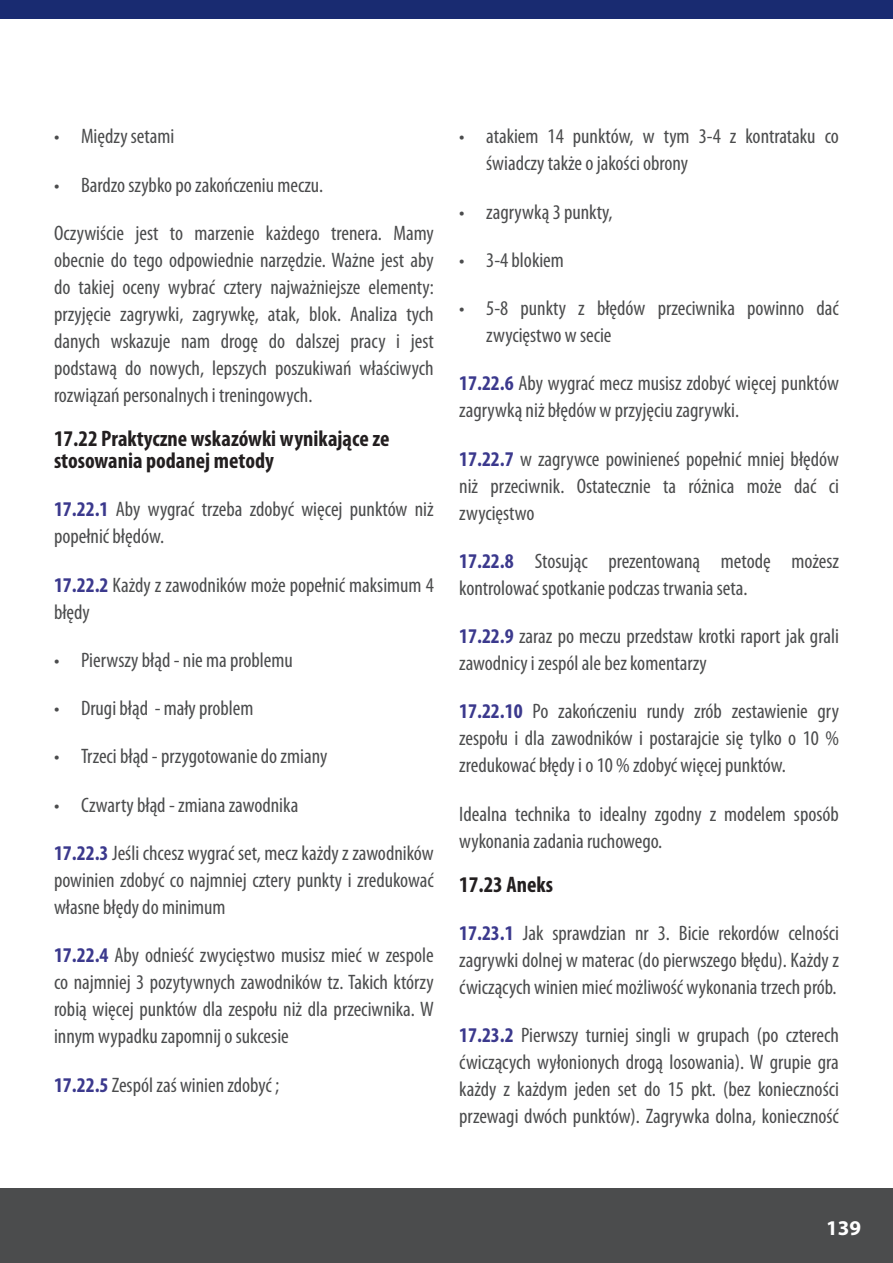
<style>
.page{position:relative;width:893px;height:1263px;background:#fff}
.page>*{position:absolute;margin:0;border:0;box-sizing:border-box;transform-origin:0 0}
.naglowki_w_tekscie{font:700 condensed 22.5px/22.5px "Myriad Pro";color:#231f20}
.treść{font:condensed 21px/27px "Myriad Pro";color:#4b4c4d}
.t1{font:700 21px "Myriad Pro";color:#fff}
.s1{font-weight:700;color:#3b398d}
</style>
<div class="page">
<div style="left:0;top:1188px;width:893px;height:75px;background:#4b4c4d"></div>
<div style="left:0;top:0;width:893px;height:18px;background:#192b71"></div>
<p class="treść" style="left:81px;top:123px;width:95px">Między setami</p>
<p class="treść" style="left:81px;top:171px;width:244px">Bardzo szybko po zakończeniu meczu.</p>
<p class="treść" style="left:54px;top:219px;width:381px;text-align:justify">Oczywiście jest to marzenie każdego trenera. Mamy obecnie do tego odpowiednie narzędzie. Ważne jest aby do takiej oceny wybrać cztery najważniejsze elementy: przyjęcie zagrywki, zagrywkę, atak, blok. Analiza tych danych wskazuje nam drogę do dalszej pracy i jest podstawą do nowych, lepszych poszukiwań właściwych rozwiązań personalnych i treningowych.</p>
<p class="naglowki_w_tekscie" style="left:54px;top:426px;width:337px">17.22 Praktyczne wskazówki wynikające ze stosowania podanej metody</p>
<p class="treść" style="left:54px;top:496px;width:381px"><span class="s1">17.22.1</span> Aby wygrać trzeba zdobyć więcej punktów niż popełnić błędów.</p>
<p class="treść" style="left:54px;top:571px;width:381px"><span class="s1">17.22.2</span> Każdy z zawodników może popełnić maksimum 4 błędy</p>
<p class="treść" style="left:81px;top:646px;width:213px">Pierwszy błąd - nie ma problemu</p>
<p class="treść" style="left:81px;top:694px;width:174px">Drugi błąd - mały problem</p>
<p class="treść" style="left:81px;top:743px;width:248px">Trzeci błąd - przygotowanie do zmiany</p>
<p class="treść" style="left:81px;top:791px;width:219px">Czwarty błąd - zmiana zawodnika</p>
<p class="treść" style="left:54px;top:839px;width:381px;text-align:justify"><span class="s1">17.22.3</span> Jeśli chcesz wygrać set, mecz każdy z zawodników powinien zdobyć co najmniej cztery punkty i zredukować własne błędy do minimum</p>
<p class="treść" style="left:54px;top:941px;width:381px;text-align:justify"><span class="s1">17.22.4</span> Aby odnieść zwycięstwo musisz mieć w zespole co najmniej 3 pozytywnych zawodników tz. Takich którzy robią więcej punktów dla zespołu niż dla przeciwnika. W innym wypadku zapomnij o sukcesie</p>
<p class="treść" style="left:54px;top:1071px;width:227px"><span class="s1">17.22.5</span> Zespól zaś winien zdobyć ;</p>
<p class="treść" style="left:54px;top:123px;width:7px">•</p>
<p class="treść" style="left:54px;top:171px;width:7px">•</p>
<p class="treść" style="left:54px;top:646px;width:7px">•</p>
<p class="treść" style="left:54px;top:694px;width:7px">•</p>
<p class="treść" style="left:54px;top:743px;width:7px">•</p>
<p class="treść" style="left:54px;top:791px;width:7px">•</p>
<p class="treść" style="left:486px;top:123px;width:354px">atakiem 14 punktów, w tym 3-4 z kontrataku co świadczy także o jakości obrony</p>
<p class="treść" style="left:486px;top:198px;width:128px">zagrywką 3 punkty,</p>
<p class="treść" style="left:486px;top:246px;width:79px">3-4 blokiem</p>
<p class="treść" style="left:486px;top:294px;width:354px">5-8 punkty z błędów przeciwnika powinno dać zwycięstwo w secie</p>
<p class="treść" style="left:459px;top:370px;width:381px"><span class="s1">17.22.6</span> Aby wygrać mecz musisz zdobyć więcej punktów zagrywką niż błędów w przyjęciu zagrywki.</p>
<p class="treść" style="left:459px;top:445px;width:381px;text-align:justify"><span class="s1">17.22.7</span> w zagrywce powinieneś popełnić mniej błędów niż przeciwnik. Ostatecznie ta różnica może dać ci zwycięstwo</p>
<p class="treść" style="left:459px;top:547px;width:381px"><span class="s1">17.22.8</span> Stosując prezentowaną metodę możesz kontrolować spotkanie podczas trwania seta.</p>
<p class="treść" style="left:459px;top:622px;width:381px"><span class="s1">17.22.9</span> zaraz po meczu przedstaw krotki raport jak grali zawodnicy i zespól ale bez komentarzy</p>
<p class="treść" style="left:459px;top:698px;width:381px;text-align:justify"><span class="s1">17.22.10</span> Po zakończeniu rundy zrób zestawienie gry zespołu i dla zawodników i postarajcie się tylko o 10 % zredukować błędy i o 10 % zdobyć więcej punktów.</p>
<p class="treść" style="left:459px;top:800px;width:381px">Idealna technika to idealny zgodny z modelem sposób wykonania zadania ruchowego.</p>
<p class="naglowki_w_tekscie" style="left:459px;top:872px;width:95px">17.23 Aneks</p>
<p class="treść" style="left:459px;top:919px;width:381px;text-align:justify"><span class="s1">17.23.1</span> Jak sprawdzian nr 3. Bicie rekordów celności zagrywki dolnej w materac (do pierwszego błędu). Każdy z ćwiczących winien mieć możliwość wykonania trzech prób.</p>
<p class="treść" style="left:459px;top:1021px;width:381px;text-align:justify"><span class="s1">17.23.2</span> Pierwszy turniej singli w grupach (po czterech ćwiczących wyłonionych drogą losowania). W grupie gra każdy z każdym jeden set do 15 pkt. (bez konieczności przewagi dwóch punktów). Zagrywka dolna, konieczność</p>
<p class="treść" style="left:459px;top:123px;width:7px">•</p>
<p class="treść" style="left:459px;top:198px;width:7px">•</p>
<p class="treść" style="left:459px;top:246px;width:7px">•</p>
<p class="treść" style="left:459px;top:294px;width:7px">•</p>
<p class="t1" style="left:826px;top:1214px;width:24px">139</p>
</div>
